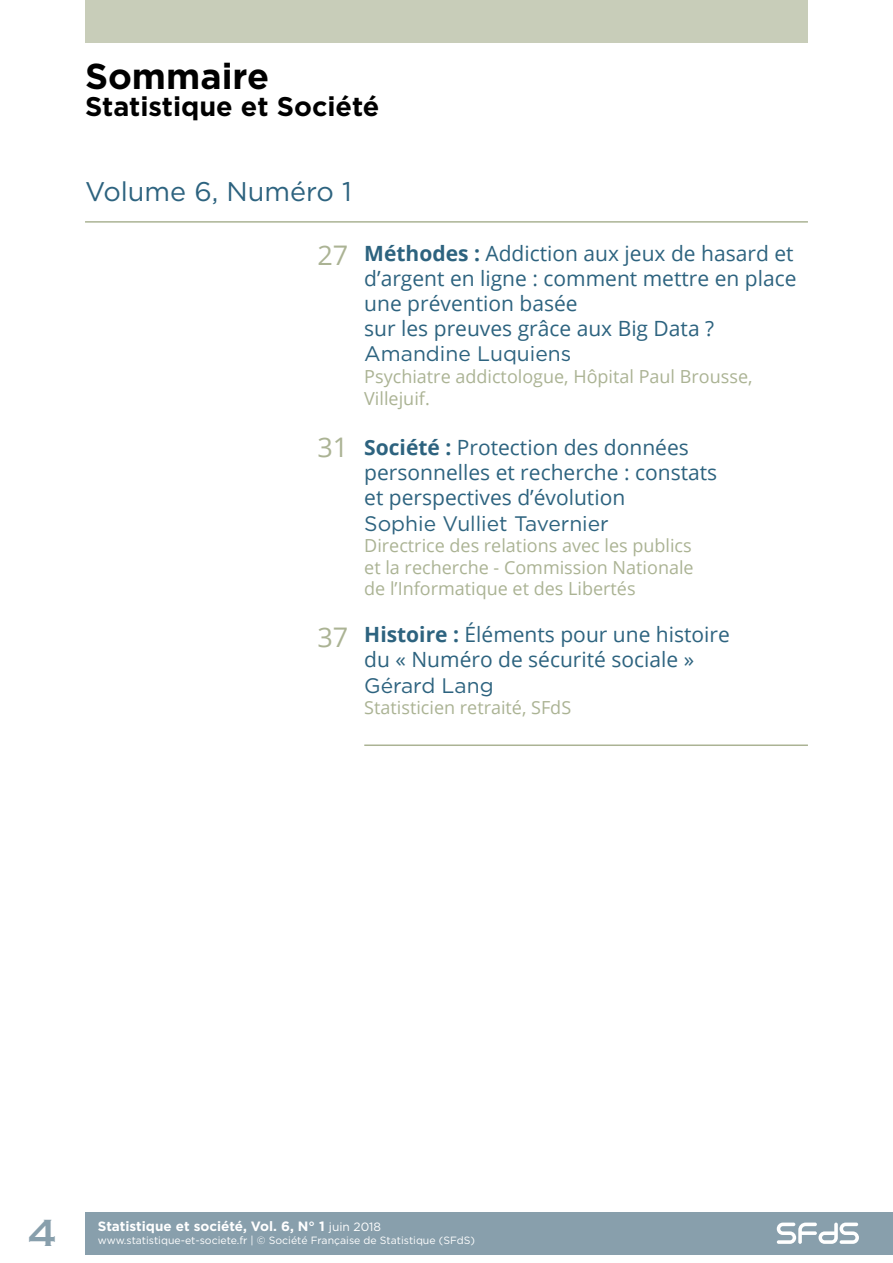
<style>
.page{position:relative;width:893px;height:1263px;background:#fff}
.page>*{position:absolute;margin:0;border:0;box-sizing:border-box;transform-origin:0 0}
.t1{font:700 36px "Gotham";color:#000}
.t2{font:36px "Copperplate Gothic Std 31 AB";color:#889fac}
.t3{font:700 27px "Gotham";color:#000}
.t4{font:27px "Gotham";color:#2d637f}
.t5{font:27px "Open Sans";color:#abb394}
.t6{font:21px/25.2px "Open Sans";color:#2d637f}
.t7{font:21px "Gotham";color:#2d637f}
.t8{font:18px/21.6px "Open Sans";color:#abb394}
.t9{font:700 13.5px "Gotham";color:#fff}
.t10{font:10.5px "Gotham";color:#fff}
.s1{font-weight:700}
.s2{font-weight:400;font-size:12px}
</style>
<div class="page">
<div style="left:85px;top:1212px;width:808px;height:42px;background:#889fac"></div>
<svg style="left:777px;top:1222px;width:82px;height:22px"></svg>
<hr style="left:85px;top:221px;width:723px;height:2px;background:#abb394">
<div style="left:85px;top:0;width:723px;height:43px;background:#c8cdb9"></div>
<hr style="left:364px;top:744px;width:444px;height:2px;background:#abb394">
<h1 class="t1" style="left:85px;top:53px;width:186px">Sommaire</h1>
<p class="t3" style="left:85px;top:89px;width:296px">Statistique et Société</p>
<p class="t4" style="left:85px;top:174px;width:268px">Volume 6, Numéro 1</p>
<p class="t5" style="left:317px;top:237px;width:32px">27</p>
<p class="t5" style="left:317px;top:429px;width:32px">31</p>
<p class="t5" style="left:317px;top:618px;width:32px">37</p>
<p class="t6" style="left:364px;top:240px;width:434px"><span class="s1">Méthodes :</span> Addiction aux jeux de hasard et d’argent en ligne : comment mettre en place une prévention basée<br>sur les preuves grâce aux Big Data ?</p>
<p class="t7" style="left:364px;top:340px;width:208px">Amandine Luquiens</p>
<p class="t8" style="left:364px;top:365px;width:390px">Psychiatre addictologue, Hôpital Paul Brousse,<br>Villejuif.</p>
<p class="t6" style="left:364px;top:434px;width:354px"><span class="s1">Société :</span> Protection des données personnelles et recherche : constats et perspectives d’évolution</p>
<p class="t7" style="left:364px;top:510px;width:246px">Sophie Vulliet Tavernier</p>
<p class="t8" style="left:364px;top:534px;width:331px;text-align:justify">Directrice des relations avec les publics et la recherche - Commission Nationale de l’Informatique et des Libertés</p>
<p class="t6" style="left:364px;top:621px;width:367px"><span class="s1">Histoire :</span> Éléments pour une histoire du « Numéro de sécurité sociale »</p>
<p class="t7" style="left:364px;top:672px;width:131px">Gérard Lang</p>
<p class="t8" style="left:364px;top:696px;width:208px">Statisticien retraité, SFdS</p>
<h1 class="t2" style="left:29px;top:1212px;width:30px">4</h1>
<p class="t9" style="left:98px;top:1217px;width:285px">Statistique et société, Vol. 6, N° 1 <span class="s2">juin 2018</span></p>
<p class="t10" style="left:98px;top:1233px;width:379px">www.statistique-et-societe.fr | © Société Française de Statistique (SFdS)</p>
</div>
